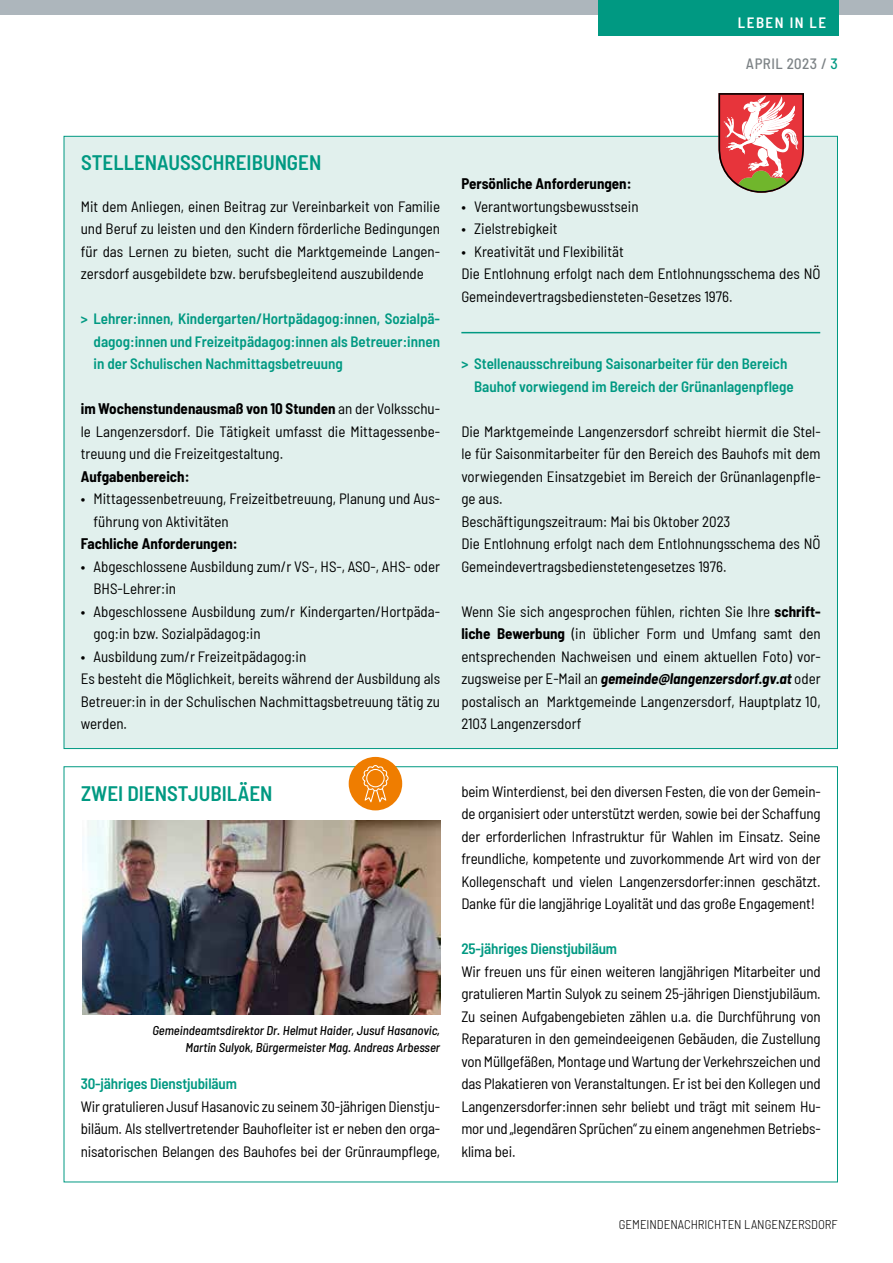
<style>
.page{position:relative;width:893px;height:1263px;background:#fff}
.page>*{position:absolute;margin:0;border:0;box-sizing:border-box;transform-origin:0 0}
.t1{font:600 semi-condensed 21px "Barlow";color:#009982}
.t2{font:semi-condensed 15px/22.5px "Barlow";color:#000;text-align:justify}
.t3{font:600 semi-condensed 15px/22.5px "Barlow";color:#009982;text-align:justify}
.t4{font:700 semi-condensed 15px "Barlow";color:#000}
.t5{font:500 semi-condensed 15px "Barlow";letter-spacing:.03em;color:#7d8386}
.t6{font:600 semi-condensed 15px "Barlow";letter-spacing:.1em;color:#fff}
.t7{font:italic 500 semi-condensed 12.75px/16.5px "Barlow";color:#000;text-align:right}
.t8{font:300 semi-condensed 12.75px "Barlow";color:#000}
.s1{color:#009982}
.s2{font-weight:700}
.s3{font-weight:700;font-style:italic}
</style>
<div class="page">
<div style="left:0;top:0;width:893px;height:15px;background:#adb6bc"></div>
<div style="left:598px;top:0;width:241px;height:35px;background:#009982"></div>
<div style="left:64px;top:136px;width:773px;height:612px;background:#e1f0ed"></div>
<hr style="left:461px;top:332px;width:359px;height:1px;background:#009982">
<svg style="left:718px;top:93px;width:86px;height:100px"></svg>
<div style="left:349px;top:757px;width:53px;height:53px;background:#ef7d00;border-radius:50%"></div>
<svg style="left:362px;top:765px;width:27px;height:37px"></svg>
<img style="left:82px;top:821px;width:358px;height:193px">
<p class="t6" style="left:738px;top:12px;width:90px">LEBEN IN LE</p>
<p class="t5" style="left:746px;top:54px;width:93px">APRIL 2023 / <span class="s1">3</span></p>
<h1 class="t1" style="left:81px;top:148px;width:242px">STELLENAUSSCHREIBUNGEN</h1>
<p class="t2" style="left:81px;top:194px;width:361px">Mit dem Anliegen, einen Beitrag zur Vereinbarkeit von Familie und Beruf zu leisten und den Kindern förderliche Bedingungen für das Lernen zu bieten, sucht die Marktgemeinde Langen&shy;zersdorf ausgebildete bzw. berufsbegleitend auszubildende</p>
<p class="t3" style="left:94px;top:306px;width:348px;text-indent:-13px">&gt; Lehrer:innen, Kindergarten/Hortpädagog:innen, Sozialpä&shy;dagog:innen und Freizeitpädagog:innen als Betreuer:innen in der Schulischen Nachmittagsbetreuung</p>
<p class="t2" style="left:81px;top:396px;width:361px"><span class="s2">im Wochenstundenausmaß von 10 Stunden</span> an der Volksschu&shy;le Langenzersdorf. Die Tätigkeit umfasst die Mittagessenbe&shy;treuung und die Freizeitgestaltung.</p>
<p class="t4" style="left:81px;top:465px;width:110px">Aufgabenbereich:</p>
<p class="t2" style="left:94px;top:486px;width:348px;text-indent:-13px">• Mittagessenbetreuung, Freizeitbetreuung, Planung und Aus&shy;führung von Aktivitäten</p>
<p class="t4" style="left:81px;top:533px;width:158px">Fachliche Anforderungen:</p>
<p class="t2" style="left:94px;top:554px;width:348px;text-indent:-13px">• Abgeschlossene Ausbildung zum/r VS-, HS-, ASO-, AHS- oder<br>BHS-Lehrer:in</p>
<p class="t2" style="left:94px;top:599px;width:348px;text-indent:-13px">• Abgeschlossene Ausbildung zum/r Kindergarten/Hortpäda&shy;gog:in bzw. Sozialpädagog:in</p>
<p class="t2" style="left:81px;top:644px;width:361px;text-align:left">• Ausbildung zum/r Freizeitpädagog:in<br>Es besteht die Möglichkeit, bereits während der Ausbildung als Betreuer:in in der Schulischen Nachmittagsbetreuung tätig zu werden.</p>
<h1 class="t1" style="left:81px;top:778px;width:193px">ZWEI DIENSTJUBILÄEN</h1>
<p class="t7" style="left:152px;top:1022px;width:289px">Gemeindeamtsdirektor Dr. Helmut Haider, Jusuf Hasanovic,<br>Martin Sulyok, Bürgermeister Mag. Andreas Arbesser</p>
<p class="t3" style="left:81px;top:1071px;width:158px">30-jähriges Dienstjubiläum</p>
<p class="t2" style="left:81px;top:1094px;width:361px">Wir gratulieren Jusuf Hasanovic zu seinem 30-jährigen Dienstju&shy;biläum. Als stellvertretender Bauhofleiter ist er neben den orga&shy;nisatorischen Belangen des Bauhofes bei der Grünraumpflege,</p>
<p class="t4" style="left:461px;top:173px;width:172px">Persönliche Anforderungen:</p>
<p class="t2" style="left:461px;top:194px;width:179px">• Verantwortungsbewusstsein</p>
<p class="t2" style="left:461px;top:216px;width:98px">• Zielstrebigkeit</p>
<p class="t2" style="left:461px;top:239px;width:361px;text-align:left">• Kreativität und Flexibilität<br>Die Entlohnung erfolgt nach dem Entlohnungsschema des NÖ<br>Gemeindevertragsbediensteten-Gesetzes 1976.</p>
<p class="t3" style="left:474px;top:351px;width:321px;text-indent:-13px">&gt; Stellenausschreibung Saisonarbeiter für den Bereich<br>Bauhof vorwiegend im Bereich der Grünanlagenpflege</p>
<p class="t2" style="left:461px;top:419px;width:361px;text-align:left">Die Marktgemeinde Langenzersdorf schreibt hiermit die Stel&shy;le für Saisonmitarbeiter für den Bereich des Bauhofs mit dem vorwiegenden Einsatzgebiet im Bereich der Grünanlagenpfle&shy;ge aus.<br>Beschäftigungszeitraum: Mai bis Oktober 2023<br>Die Entlohnung erfolgt nach dem Entlohnungsschema des NÖ Gemeindevertragsbedienstetengesetzes 1976.</p>
<p class="t2" style="left:461px;top:599px;width:361px">Wenn Sie sich angesprochen fühlen, richten Sie Ihre <span class="s2">schrift&shy;liche Bewerbung</span> (in üblicher Form und Umfang samt den entsprechenden Nachweisen und einem aktuellen Foto) vor&shy;zugsweise per E-Mail an <span class="s3">gemeinde@langenzersdorf.gv.at</span> oder postalisch an Marktgemeinde Langenzersdorf, Hauptplatz 10, 2103 Langenzersdorf</p>
<p class="t2" style="left:461px;top:779px;width:361px">beim Winterdienst, bei den diversen Festen, die von der Gemein&shy;de organisiert oder unterstützt werden, sowie bei der Schaffung der erforderlichen Infrastruktur für Wahlen im Einsatz. Seine freundliche, kompetente und zuvorkommende Art wird von der Kollegenschaft und vielen Langenzersdorfer:innen geschätzt.<br>Danke für die langjährige Loyalität und das große Engagement!</p>
<p class="t3" style="left:461px;top:936px;width:157px">25-jähriges Dienstjubiläum</p>
<p class="t2" style="left:461px;top:959px;width:361px">Wir freuen uns für einen weiteren langjährigen Mitarbeiter und gratulieren Martin Sulyok zu seinem 25-jährigen Dienstjubiläum.<br>Zu seinen Aufgabengebieten zählen u.a. die Durchführung von Reparaturen in den gemeindeeigenen Gebäuden, die Zustellung von Müllgefäßen, Montage und Wartung der Verkehrszeichen und das Plakatieren von Veranstaltungen. Er ist bei den Kollegen und Langenzersdorfer:innen sehr beliebt und trägt mit seinem Hu&shy;mor und „legendären Sprüchen“ zu einem angenehmen Betriebs&shy;klima bei.</p>
<p class="t8" style="left:619px;top:1215px;width:220px">GEMEINDENACHRICHTEN LANGENZERSDORF</p>
</div>
